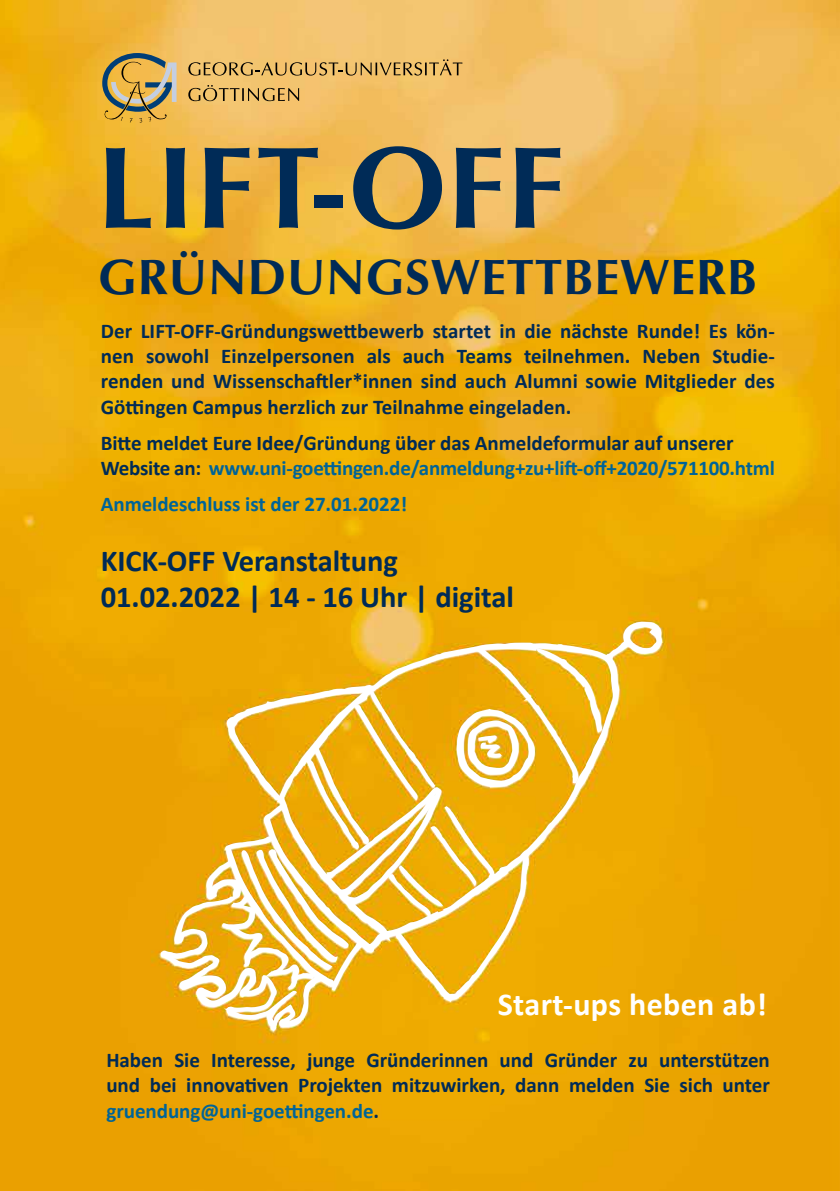
<style>
.page{position:relative;width:840px;height:1191px;background:#fff}
.page>*{position:absolute;margin:0;border:0;box-sizing:border-box;transform-origin:0 0}
.t1{font:700 116.2px "Optima LT Pro";letter-spacing:.01em;color:#002b57}
.t2{font:700 49.8px "Optima LT Pro";letter-spacing:.01em;color:#002b57}
.t3{font:700 32px "Calibri";letter-spacing:.01em;color:#fff}
.t4{font:700 30.6px/36.6px "Calibri";color:#002b57}
.t5{font:700 21px/25.2px "Calibri";color:#002b57;text-align:justify}
.t6{font:700 21px "Calibri";color:#006497}
.s1{color:#006497}
</style>
<div class="page">
<img style="left:0;top:0;width:839px;height:1191px">
<svg style="left:159px;top:552px;width:505px;height:529px;background:#eeb018"></svg>
<svg style="left:240px;top:847px;width:110px;height:123px"></svg>
<svg style="left:386px;top:826px;width:92px;height:92px"></svg>
<svg style="left:352px;top:688px;width:84px;height:114px;background:#edb42b"></svg>
<svg style="left:455px;top:646px;width:147px;height:147px"></svg>
<svg style="left:102px;top:53px;width:74px;height:70px;background:#b89e5c"></svg>
<svg style="left:188px;top:59px;width:274px;height:17px;background:#c7a05a"></svg>
<svg style="left:188px;top:85px;width:111px;height:16px;background:#c49e58"></svg>
<h1 class="t1" style="left:96px;top:114px;width:470px">LIFT-OFF</h1>
<h2 class="t2" style="left:98px;top:245px;width:660px">GRÜNDUNGSWETTBEWERB</h2>
<p class="t5" style="left:101px;top:318px;width:675px">Der LIFT-OFF-Gründungswettbewerb startet in die nächste Runde! Es kön&shy;nen sowohl Einzelpersonen als auch Teams teilnehmen. Neben Studie&shy;renden und Wissenschaftler*innen sind auch Alumni sowie Mitglieder des Göttingen Campus herzlich zur Teilnahme eingeladen.</p>
<p class="t5" style="left:101px;top:429px;width:675px">Bitte meldet Eure Idee/Gründung über das Anmeldeformular auf unserer<br>Website an: <span class="s1">www.uni-goettingen.de/anmeldung+zu+lift-off+2020/571100.html</span></p>
<p class="t6" style="left:101px;top:489px;width:308px">Anmeldeschluss ist der 27.01.2022!</p>
<h3 class="t4" style="left:101px;top:541px;width:414px">KICK-OFF Veranstaltung<br>01.02.2022 | 14 - 16 Uhr | digital</h3>
<h3 class="t3" style="left:497px;top:981px;width:270px">Start-ups heben ab!</h3>
<p class="t5" style="left:106px;top:1047px;width:664px">Haben Sie Interesse, junge Gründerinnen und Gründer zu unterstützen und bei innovativen Projekten mitzuwirken, dann melden Sie sich unter <span class="s1">gruendung@uni-goettingen.de</span>.</p>
</div>
